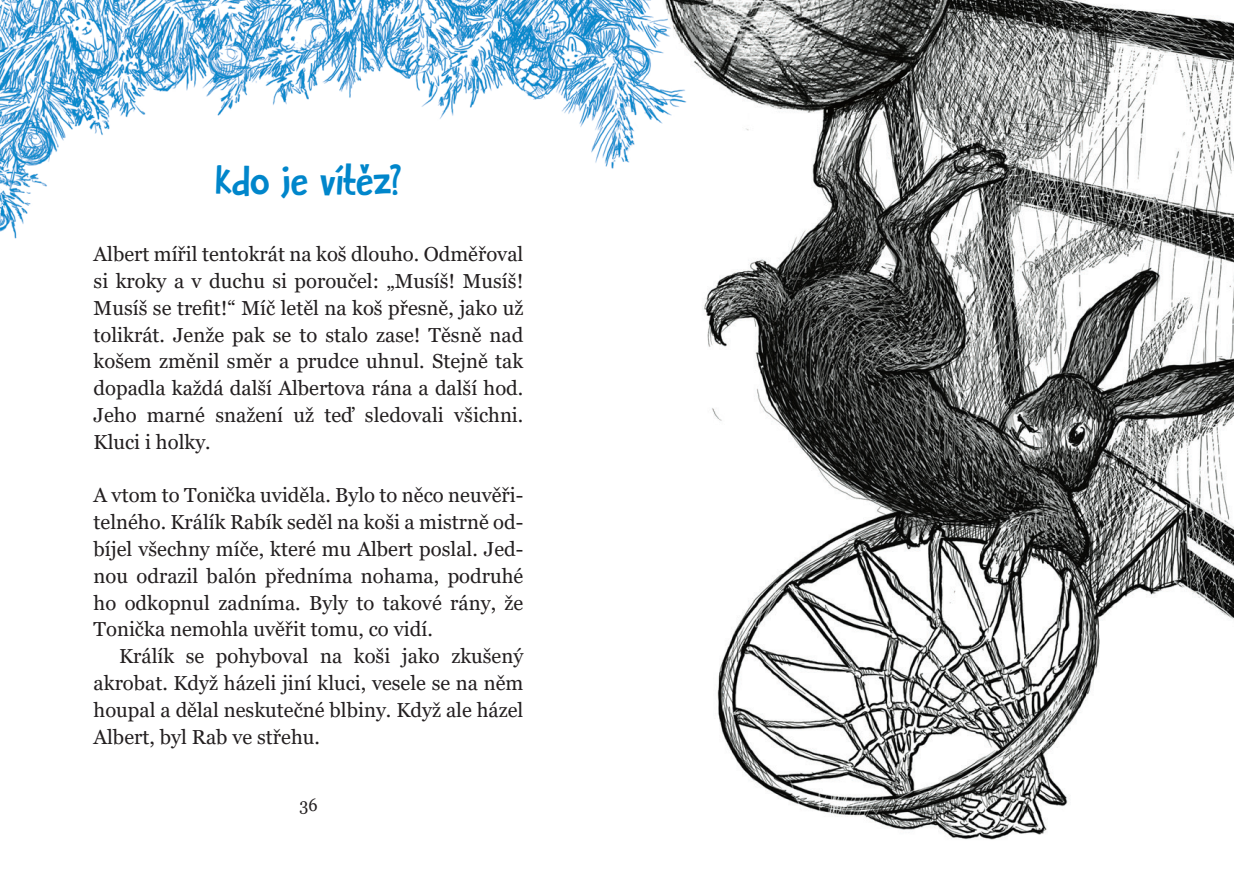
<style>
.page{position:relative;width:1234px;height:872px;background:#fff}
.page>*{position:absolute;margin:0;border:0;box-sizing:border-box;transform-origin:0 0}
.t1{font:36px "Butterfly Ball";letter-spacing:-.025em;color:#0086cb}
.t2{font:20.25px/26.8px "Georgia";color:#231f20;text-align:justify}
.t3{font:18px "Georgia";color:#231f20;scale:.9 1}
</style>
<div class="page">
<img style="left:687px;top:0;width:546px;height:840px">
<img style="left:0;top:0;width:687px;height:239px">
<h1 class="t1" style="left:215px;top:155px;width:188px">Kdo je vítěz?</h1>
<p class="t2" style="left:94px;top:241px;width:431px">Albert mířil tentokrát na koš dlouho. Odměřoval si kroky a v duchu si poroučel: „Musíš! Musíš!<br>Musíš se trefit!“ Míč letěl na koš přesně, jako už tolikrát. Jenže pak se to stalo zase! Těsně nad košem změnil směr a prudce uhnul. Stejně tak dopadla každá další Albertova rána a další hod.<br>Jeho marné snažení už teď sledovali všichni.<br>Kluci i holky.</p>
<p class="t2" style="left:94px;top:482px;width:431px">A vtom to Tonička uviděla. Bylo to něco neuvěři&shy;telného. Králík Rabík seděl na koši a mistrně od&shy;bíjel všechny míče, které mu Albert poslal. Jed&shy;nou odrazil balón předníma nohama, podruhé ho odkopnul zadníma. Byly to takové rány, že Tonička nemohla uvěřit tomu, co vidí.</p>
<p class="t2" style="left:94px;top:643px;width:431px;text-indent:26px">Králík se pohyboval na koši jako zkušený akrobat. Když házeli jiní kluci, vesele se na něm houpal a dělal neskutečné blbiny. Když ale házel Albert, byl Rab ve střehu.</p>
<p class="t3" style="left:299px;top:794px;width:22px">36</p>
</div>
